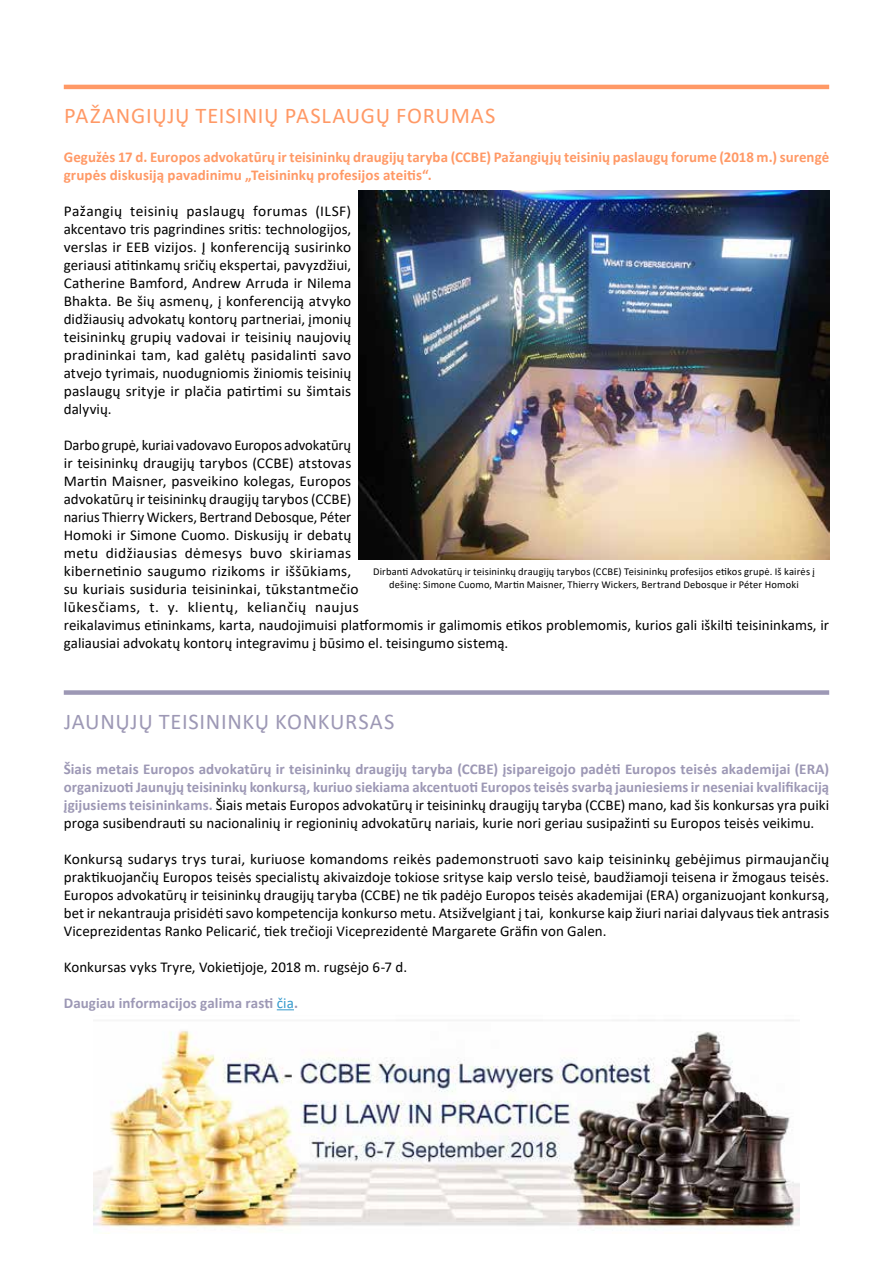
<style>
.page{position:relative;width:893px;height:1263px;background:#fff}
.page>*{position:absolute;margin:0;border:0;box-sizing:border-box;transform-origin:0 0}
.t1{font:22.5px "Calibri";letter-spacing:.03em;color:#f96}
.t2{font:22.5px "Calibri";letter-spacing:.03em;color:#9d98b5}
.t3{font:15px/18px "Calibri";letter-spacing:.005em;color:#000;text-align:justify}
.t4{font:700 15px/18px "Calibri";letter-spacing:.005em;color:#9d98b5;text-align:justify}
.t5{font:700 15px/18px "Calibri";letter-spacing:.005em;color:#f96}
.t6{font:10.5px/12.6px "Calibri";letter-spacing:.015em;color:#000;text-align:center}
.s1{font-weight:400;color:#000}
.s2{font-weight:400;color:#39c}
</style>
<div class="page">
<svg style="left:277px;top:1009px;width:17px;height:1px"></svg>
<img style="left:359px;top:191px;width:470px;height:368px">
<img style="left:93px;top:1020px;width:706px;height:210px">
<hr style="left:64px;top:85px;width:765px;height:4px;background:#f96">
<div style="left:64px;top:690px;width:765px;height:5px;background:#9d98b5"></div>
<h1 class="t1" style="left:64px;top:100px;width:433px">PAŽANGIŲJŲ TEISINIŲ PASLAUGŲ FORUMAS</h1>
<p class="t5" style="left:64px;top:148px;width:767px">Gegužės 17 d. Europos advokatūrų ir teisininkų draugijų taryba (CCBE) Pažangiųjų teisinių paslaugų forume (2018 m.) surengė grupės diskusiją pavadinimu „Teisininkų profesijos ateitis“.</p>
<p class="t3" style="left:64px;top:202px;width:289px">Pažangių teisinių paslaugų forumas (ILSF) akcentavo tris pagrindines sritis: technologijos, verslas ir EEB vizijos. Į konferenciją susirinko geriausi atitinkamų sričių ekspertai, pavyzdžiui, Catherine Bamford, Andrew Arruda ir Nilema Bhakta. Be šių asmenų, į konferenciją atvyko didžiausių advokatų kontorų partneriai, įmonių teisininkų grupių vadovai ir teisinių naujovių pradininkai tam, kad galėtų pasidalinti savo atvejo tyrimais, nuodugniomis žiniomis teisinių paslaugų srityje ir plačia patirtimi su šimtais dalyvių.</p>
<p class="t3" style="left:64px;top:436px;width:767px;text-align:left">Darbo grupė, kuriai vadovavo Europos advokatūrų<br>ir teisininkų draugijų tarybos (CCBE) atstovas<br>Martin Maisner, pasveikino kolegas, Europos<br>advokatūrų ir teisininkų draugijų tarybos (CCBE)<br>narius Thierry Wickers, Bertrand Debosque, Péter<br>Homoki ir Simone Cuomo. Diskusijų ir debatų<br>metu didžiausias dėmesys buvo skiriamas<br>kibernetinio saugumo rizikoms ir iššūkiams,<br>su kuriais susiduria teisininkai, tūkstantmečio<br>lūkesčiams, t. y. klientų, keliančių naujus<br>reikalavimus etininkams, karta, naudojimuisi platformomis ir galimomis etikos problemomis, kurios gali iškilti teisininkams, ir galiausiai advokatų kontorų integravimu į būsimo el. teisingumo sistemą.</p>
<p class="t6" style="left:373px;top:565px;width:443px">Dirbanti Advokatūrų ir teisininkų draugijų tarybos (CCBE) Teisininkų profesijos etikos grupė. Iš kairės į dešinę: Simone Cuomo, Martin Maisner, Thierry Wickers, Bertrand Debosque ir Péter Homoki</p>
<h1 class="t2" style="left:64px;top:706px;width:332px">JAUNŲJŲ TEISININKŲ KONKURSAS</h1>
<p class="t4" style="left:64px;top:760px;width:767px">Šiais metais Europos advokatūrų ir teisininkų draugijų taryba (CCBE) įsipareigojo padėti Europos teisės akademijai (ERA) organizuoti Jaunųjų teisininkų konkursą, kuriuo siekiama akcentuoti Europos teisės svarbą jauniesiems ir neseniai kvalifikaciją įgijusiems teisininkams. <span class="s1">Šiais metais Europos advokatūrų ir teisininkų draugijų taryba (CCBE) mano, kad šis konkursas yra puiki proga susibendrauti su nacionalinių ir regioninių advokatūrų nariais, kurie nori geriau susipažinti su Europos teisės veikimu.</span></p>
<p class="t3" style="left:64px;top:850px;width:767px">Konkursą sudarys trys turai, kuriuose komandoms reikės pademonstruoti savo kaip teisininkų gebėjimus pirmaujančių praktikuojančių Europos teisės specialistų akivaizdoje tokiose srityse kaip verslo teisė, baudžiamoji teisena ir žmogaus teisės.<br>Europos advokatūrų ir teisininkų draugijų taryba (CCBE) ne tik padėjo Europos teisės akademijai (ERA) organizuojant konkursą, bet ir nekantrauja prisidėti savo kompetencija konkurso metu. Atsižvelgiant į tai, konkurse kaip žiuri nariai dalyvaus tiek antrasis Viceprezidentas Ranko Pelicarić, tiek trečioji Viceprezidentė Margarete Gräfin von Galen.</p>
<p class="t3" style="left:64px;top:958px;width:345px">Konkursas vyks Tryre, Vokietijoje, 2018 m. rugsėjo 6-7 d.</p>
<p class="t4" style="left:64px;top:994px;width:236px">Daugiau informacijos galima rasti <span class="s2">čia</span>.</p>
</div>
